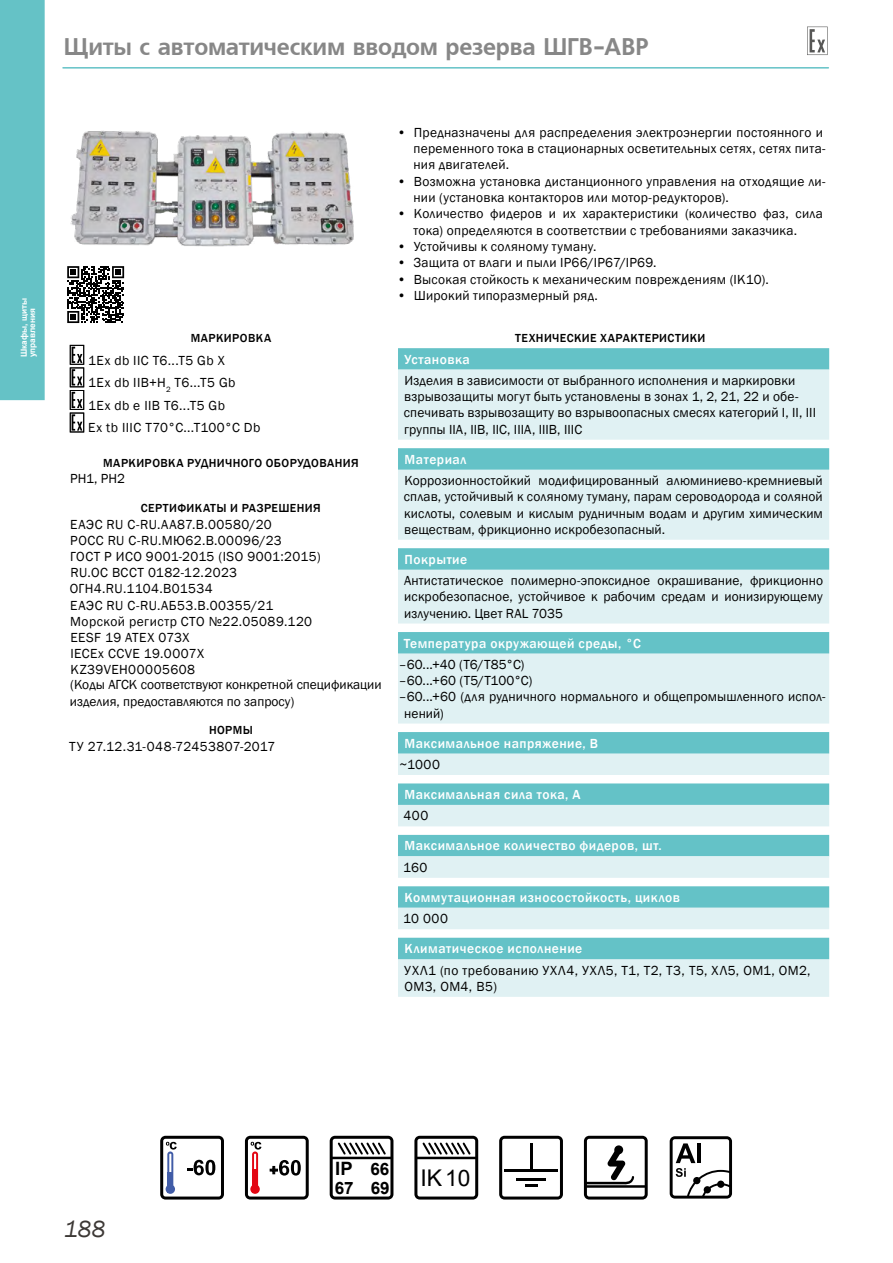
<style>
.page{position:relative;width:893px;height:1263px;background:#fff}
.page>*{position:absolute;margin:0;border:0;box-sizing:border-box;transform-origin:0 0}
.t1{font:24px "Free Set Bold Cyrillic";letter-spacing:-.015em;color:#878787;scale:.96 1}
.t2{font:italic 24px "Franklin Gothic";color:#3c3835}
.text_tablica{font:22.95px "Arial";color:#000}
.t3{font:700 18.45px "Arial";color:#000}
.t4{font:700 17.1px "Arial";color:#000}
.text_left{font:13.5px/16.2px "Franklin Gothic";letter-spacing:.015em;color:#000}
.text_left-2{font:13.5px/16.2px "Franklin Gothic";letter-spacing:.035em;color:#000}
.text_left-3{font:500 13.5px "Franklin Gothic";letter-spacing:.035em;color:#fff}
.zagokovok_texta{font:500 12px "Franklin Gothic";letter-spacing:.035em;color:#000}
.t5{font:700 8.25px/8.2px "Arial";color:#fff}
.s1{font-size:17.1px}
.s2{font-size:22.65px}
</style>
<div class="page">
<div style="left:0;top:0;width:45px;height:400px;background:#65c2c6"></div>
<svg style="left:807px;top:27px;width:21px;height:28px"></svg>
<hr style="left:63px;top:67px;width:765px;height:2px;background:#64c2c7">
<img style="left:70px;top:131px;width:284px;height:116px">
<svg style="left:70px;top:345px;width:14px;height:87px"></svg>
<svg style="left:398px;top:348px;width:431px;height:22px;background:#68c3c8"></svg>
<svg style="left:398px;top:370px;width:431px;height:627px;background:#e2f1f3"></svg>
<svg style="left:398px;top:448px;width:431px;height:511px;background:#bae2e5"></svg>
<svg style="left:670px;top:1136px;width:62px;height:62px"></svg>
<div style="left:693px;top:1177px;width:7px;height:7px;background:#000;border-radius:50%"></div>
<div style="left:704px;top:1186px;width:7px;height:7px;background:#000;border-radius:50%"></div>
<svg style="left:584px;top:1136px;width:64px;height:63px"></svg>
<div style="left:614px;top:1145px;width:9px;height:9px;background:#000;border-radius:50%"></div>
<hr style="left:585px;top:1185px;width:61px;height:3px;background:#000">
<svg style="left:499px;top:1136px;width:64px;height:63px"></svg>
<svg style="left:160px;top:1136px;width:64px;height:63px"></svg>
<svg style="left:330px;top:1136px;width:63px;height:63px"></svg>
<svg style="left:414px;top:1136px;width:64px;height:63px"></svg>
<svg style="left:67px;top:266px;width:57px;height:57px"></svg>
<svg style="left:245px;top:1136px;width:64px;height:63px"></svg>
<p class="t5" style="left:20px;top:357px;width:61px;rotate:-90deg">Шкафы, щиты управления</p>
<h1 class="t1" style="left:64px;top:33px;width:611px">Щиты с автоматическим вводом резерва ШГВ-АВР</h1>
<p class="zagokovok_texta" style="left:191px;top:331px;width:82px">МАРКИРОВКА</p>
<p class="text_left" style="left:88px;top:352px;width:138px">1Ex db IIС T6...T5 Gb X</p>
<p class="text_left" style="left:88px;top:375px;width:149px">1Ex db IIB+H<sub>2</sub> T6...T5 Gb</p>
<p class="text_left" style="left:88px;top:398px;width:138px">1Ex db e IIB T6...T5 Gb</p>
<p class="text_left-2" style="left:88px;top:420px;width:174px">Ex tb IIIC T70°С...T100°С Db</p>
<p class="zagokovok_texta" style="left:103px;top:456px;width:257px">МАРКИРОВКА РУДНИЧНОГО ОБОРУДОВАНИЯ</p>
<p class="text_left" style="left:70px;top:471px;width:56px">РН1, РН2</p>
<p class="zagokovok_texta" style="left:141px;top:501px;width:181px">СЕРТИФИКАТЫ И РАЗРЕШЕНИЯ</p>
<p class="text_left-2" style="left:70px;top:516px;width:203px">ЕАЭС RU C-RU.АА87.В.00580/20</p>
<p class="text_left-2" style="left:70px;top:532px;width:213px">РОСС RU С-RU.МЮ62.В.00096/23</p>
<p class="text_left" style="left:70px;top:549px;width:252px">ГОСТ Р ИСО 9001-2015 (ISO 9001:2015)</p>
<p class="text_left" style="left:70px;top:565px;width:168px">RU.OC ВССТ 0182-12.2023</p>
<p class="text_left" style="left:70px;top:581px;width:145px">ОГН4.RU.1104.В01534</p>
<p class="text_left-2" style="left:70px;top:597px;width:204px">ЕАЭС RU С-RU.АБ53.В.00355/21</p>
<p class="text_left-2" style="left:70px;top:613px;width:243px">Морской регистр СТО №22.05089.120</p>
<p class="text_left" style="left:70px;top:630px;width:121px">EESF 19 ATEX 073X</p>
<p class="text_left-2" style="left:70px;top:646px;width:135px">IECEx CCVE 19.0007X</p>
<p class="text_left-2" style="left:70px;top:662px;width:126px">KZ39VEH00005608</p>
<p class="text_left" style="left:70px;top:677px;width:313px">(Коды АГСК соответствуют конкретной спецификации изделия, предоставляются по запросу)</p>
<p class="zagokovok_texta" style="left:209px;top:723px;width:45px">НОРМЫ</p>
<p class="text_left" style="left:69px;top:738px;width:208px">ТУ 27.12.31-048-72453807-2017</p>
<p class="text_left" style="left:414px;top:124px;width:414px;text-indent:-16px">• Предназначены для распределения электроэнергии постоянного и переменного тока в стационарных осветительных сетях, сетях пита&shy;ния двигателей.</p>
<p class="text_left" style="left:414px;top:173px;width:414px;text-indent:-16px">• Возможна установка дистанционного управления на отходящие ли&shy;нии (установка контакторов или мотор-редукторов).</p>
<p class="text_left" style="left:413px;top:206px;width:411px;text-indent:-16px">• Количество фидеров и их характеристики (количество фаз, сила тока) определяются в соответствии с требованиями заказчика.</p>
<p class="text_left" style="left:397px;top:239px;width:201px">• Устойчивы к соляному туману.</p>
<p class="text_left" style="left:397px;top:255px;width:261px">• Защита от влаги и пыли IP66/IP67/IP69.</p>
<p class="text_left" style="left:397px;top:271px;width:373px">• Высокая стойкость к механическим повреждениям (IK10).</p>
<p class="text_left" style="left:397px;top:288px;width:202px">• Широкий типоразмерный ряд.</p>
<p class="zagokovok_texta" style="left:515px;top:331px;width:192px">ТЕХНИЧЕСКИЕ ХАРАКТЕРИСТИКИ</p>
<p class="text_left-3" style="left:404px;top:351px;width:67px">Установка</p>
<p class="text_left" style="left:404px;top:373px;width:414px">Изделия в зависимости от выбранного исполнения и маркировки взрывозащиты могут быть установлены в зонах 1, 2, 21, 22 и обе&shy;спечивать взрывозащиту во взрывоопасных смесях категорий I, II, III группы IIA, IIB, IIC, IIIA, IIIB, IIIC</p>
<p class="text_left-3" style="left:405px;top:451px;width:63px">Материал</p>
<p class="text_left" style="left:404px;top:473px;width:421px;text-align:justify">Коррозионностойкий модифицированный алюминиево-кремниевый сплав, устойчивый к соляному туману, парам сероводорода и соляной кислоты, солевым и кислым рудничным водам и другим химическим веществам, фрикционно искробезопасный.</p>
<p class="text_left-3" style="left:405px;top:551px;width:64px">Покрытие</p>
<p class="text_left" style="left:404px;top:573px;width:421px;text-align:justify">Антистатическое полимерно-эпоксидное окрашивание, фрикционно искробезопасное, устойчивое к рабочим средам и ионизирующему излучению. Цвет RAL 7035</p>
<p class="text_left-3" style="left:404px;top:635px;width:238px">Температура окружающей среды, °С</p>
<p class="text_left" style="left:399px;top:657px;width:127px">–60...+40 (Т6/Т85°С)</p>
<p class="text_left" style="left:399px;top:673px;width:135px">–60...+60 (Т5/Т100°С)</p>
<p class="text_left" style="left:404px;top:689px;width:423px;text-indent:-5px">–60...+60 (для рудничного нормального и общепромышленного испол&shy;нений)</p>
<p class="text_left-3" style="left:405px;top:735px;width:195px">Максимальное напряжение, В</p>
<p class="text_left" style="left:399px;top:757px;width:42px">~1000</p>
<p class="text_left-3" style="left:405px;top:786px;width:178px">Максимальная сила тока, А</p>
<p class="text_left" style="left:403px;top:808px;width:26px">400</p>
<p class="text_left-3" style="left:405px;top:837px;width:259px">Максимальное количество фидеров, шт.</p>
<p class="text_left" style="left:403px;top:859px;width:26px">160</p>
<p class="text_left-3" style="left:405px;top:889px;width:277px">Коммутационная износостойкость, циклов</p>
<p class="text_left" style="left:403px;top:911px;width:46px">10 000</p>
<p class="text_left-3" style="left:405px;top:940px;width:179px">Климатическое исполнение</p>
<p class="text_left-2" style="left:404px;top:962px;width:408px">УХЛ1 (по требованию УХЛ4, УХЛ5, Т1, Т2, Т3, Т5, ХЛ5, OM1, OM2,<br>OM3, OM4, В5)</p>
<h1 class="t2" style="left:64px;top:1214px;width:43px">188</h1>
<p class="t3" style="left:335px;top:1156px;width:56px">IP <span class="s1">66</span></p>
<p class="t4" style="left:335px;top:1176px;width:20px">67</p>
<p class="t4" style="left:371px;top:1176px;width:20px">69</p>
<p class="text_tablica" style="left:420px;top:1162px;width:51px">IK<span class="s2">10</span></p>
</div>
